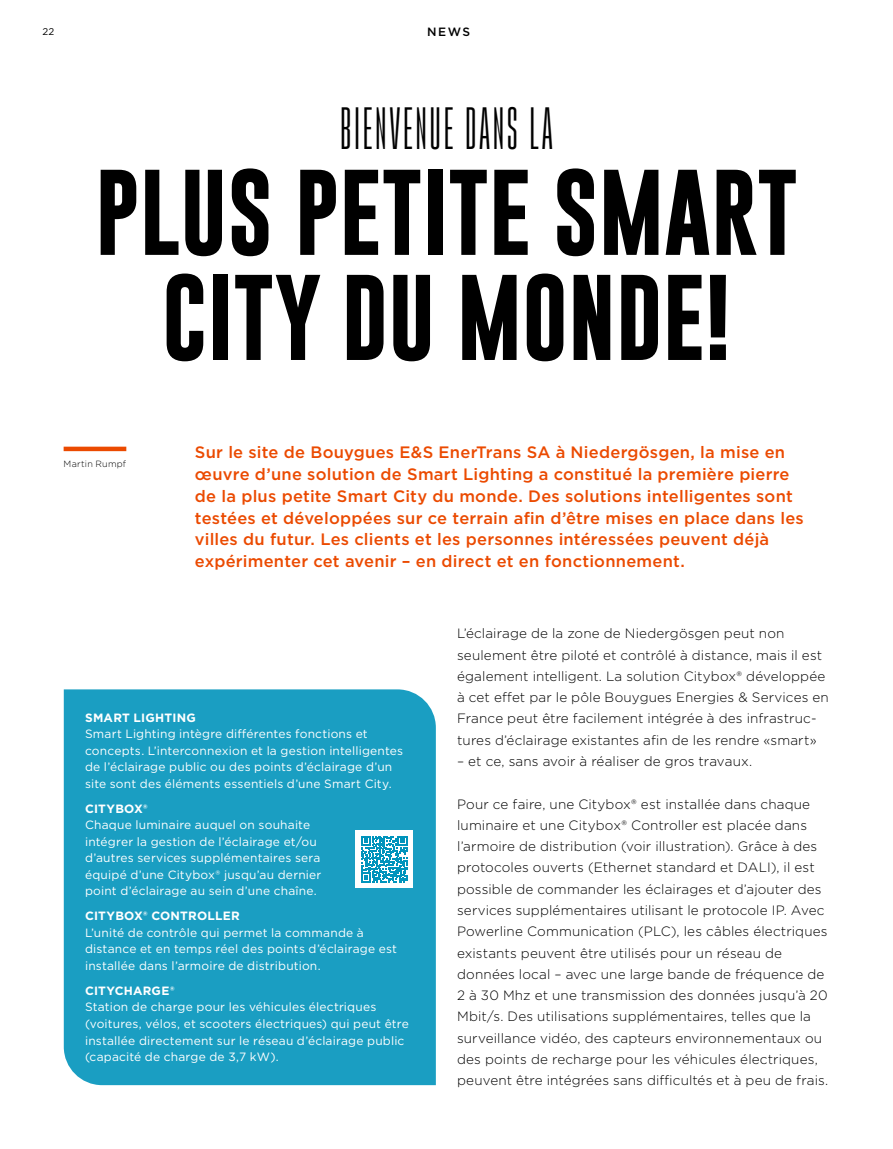
<style>
.page{position:relative;width:893px;height:1149px;background:#fff}
.page>*{position:absolute;margin:0;border:0;box-sizing:border-box;transform-origin:0 0}
.t1{font:700 87px/105px "Gobold";color:#000;text-align:center}
.t2{font:100 43.5px "Gobold High";letter-spacing:.06em;color:#000}
.t3{font:500 16.5px/21.8px "Gotham";letter-spacing:.015em;color:#eb4a00}
.t4{font:300 13.5px/21.3px "Gotham";letter-spacing:.01em;color:#000}
.t5{font:12px/16.5px "Gotham";letter-spacing:.015em;color:#fff}
.t6{font:700 12px "Gotham";letter-spacing:.015em;color:#fff}
.t7{font:500 12px "Gotham";color:#000}
.t8{font:9.75px "Gotham";color:#000}
.t9{font:300 9px "Gotham";letter-spacing:.025em;color:#000}
</style>
<div class="page">
<div style="left:64px;top:689px;width:372px;height:395px;background:#1a9ec2"></div>
<div style="left:355px;top:830px;width:58px;height:57px;background:#fff"></div>
<svg style="left:361px;top:836px;width:47px;height:46px"></svg>
<div style="left:64px;top:446px;width:62px;height:5px;background:#eb4a00"></div>
<p class="t8" style="left:43px;top:26px;width:13px">22</p>
<p class="t7" style="left:427px;top:24px;width:45px">NEWS</p>
<h2 class="t2" style="left:340px;top:102px;width:214px">BIENVENUE DANS LA</h2>
<h1 class="t1" style="left:95px;top:160px;width:704px">PLUS PETITE SMART<br>CITY DU MONDE!</h1>
<p class="t9" style="left:64px;top:458px;width:64px">Martin Rumpf</p>
<p class="t3" style="left:195px;top:441px;width:610px">Sur le site de Bouygues E&amp;S EnerTrans SA à Niedergösgen, la mise en œuvre d’une solution de Smart Lighting a constitué la première pierre de la plus petite Smart City du monde. Des solutions intelligentes sont testées et développées sur ce terrain afin d’être mises en place dans les villes du futur. Les clients et les personnes intéressées peuvent déjà expérimenter cet avenir – en direct et en fonctionnement.</p>
<p class="t6" style="left:85px;top:709px;width:112px">SMART LIGHTING</p>
<p class="t5" style="left:85px;top:725px;width:320px">Smart Lighting intègre différentes fonctions et concepts. L’interconnexion et la gestion intelligentes de l’éclairage public ou des points d’éclairage d’un site sont des éléments essentiels d’une Smart City.</p>
<p class="t6" style="left:85px;top:800px;width:64px">CITYBOX®</p>
<p class="t5" style="left:85px;top:816px;width:238px">Chaque luminaire auquel on souhaite intégrer la gestion de l’éclairage et/ou d’autres services supplémentaires sera équipé d’une Citybox® jusqu’au dernier point d’éclairage au sein d’une chaîne.</p>
<p class="t6" style="left:85px;top:907px;width:156px">CITYBOX® CONTROLLER</p>
<p class="t5" style="left:85px;top:923px;width:314px">L’unité de contrôle qui permet la commande à distance et en temps réel des points d’éclairage est installée dans l’armoire de distribution.</p>
<p class="t6" style="left:85px;top:982px;width:91px">CITYCHARGE®</p>
<p class="t5" style="left:85px;top:998px;width:325px">Station de charge pour les véhicules électriques (voitures, vélos, et scooters électriques) qui peut être installée directement sur le réseau d’éclairage public (capacité de charge de 3,7 kW).</p>
<p class="t4" style="left:457px;top:622px;width:373px">L’éclairage de la zone de Niedergösgen peut non seulement être piloté et contrôlé à distance, mais il est également intelligent. La solution Citybox® développée à cet effet par le pôle Bouygues Energies &amp; Services en France peut être facilement intégrée à des infrastruc&shy;tures d’éclairage existantes afin de les rendre «smart»</p>
<p class="t4" style="left:457px;top:750px;width:296px">– et ce, sans avoir à réaliser de gros travaux.</p>
<p class="t4" style="left:457px;top:792px;width:373px">Pour ce faire, une Citybox® est installée dans chaque luminaire et une Citybox® Controller est placée dans l’armoire de distribution (voir illustration). Grâce à des protocoles ouverts (Ethernet standard et DALI), il est possible de commander les éclairages et d’ajouter des services supplémentaires utilisant le protocole IP. Avec Powerline Communication (PLC), les câbles électriques existants peuvent être utilisés pour un réseau de données local – avec une large bande de fréquence de 2 à 30 Mhz et une transmission des données jusqu’à 20<br>Mbit/s. Des utilisations supplémentaires, telles que la surveillance vidéo, des capteurs environnementaux ou des points de recharge pour les véhicules électriques, peuvent être intégrées sans difficultés et à peu de frais.</p>
</div>
